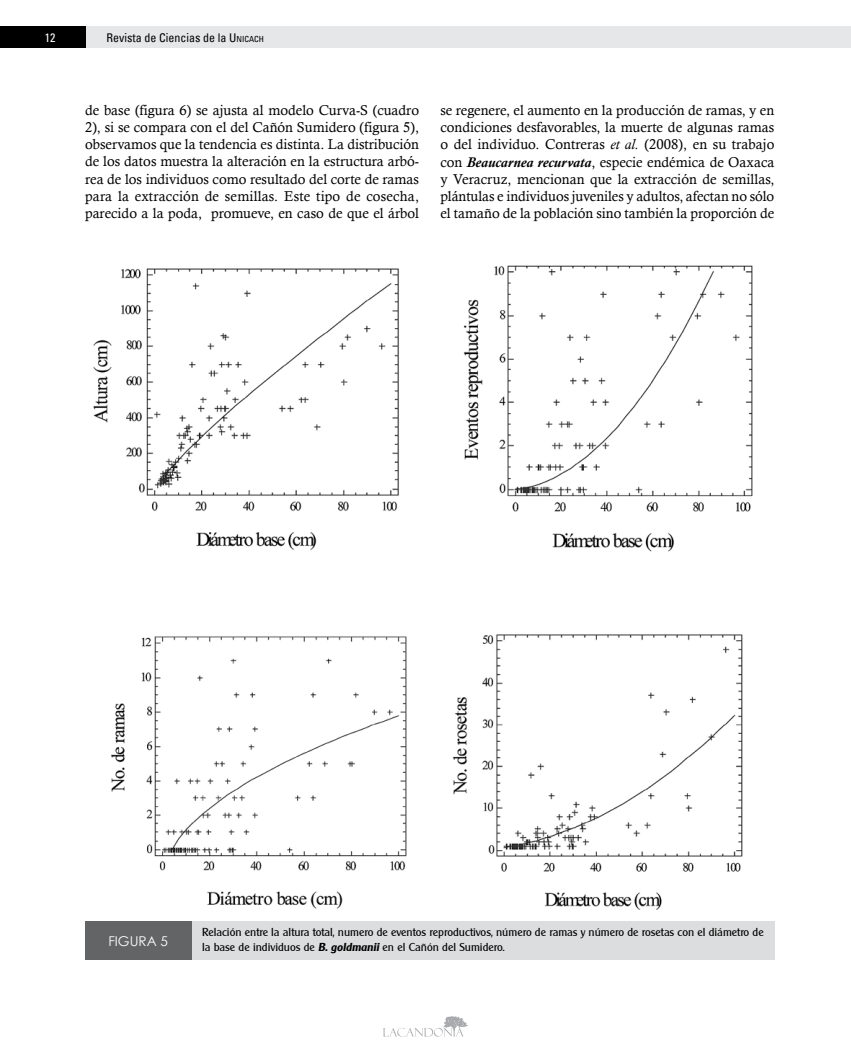
<style>
.page{position:relative;width:851px;height:1063px;background:#fff}
.page>*{position:absolute;margin:0;border:0;box-sizing:border-box;transform-origin:0 0}
.t1{font:14.25px/17.2px "Calisto";color:#000;text-align:justify}
.t2{font:13.5px "Century Gothic";color:#fff}
.t3{font:condensed 12px "Univers";color:#000}
.t4{font:condensed 12px "Univers";color:#fff}
.t5{font:11.25px/15px "Clarity Gothic SF";color:#000}
.s1{font-style:inherit}
.s2{font-size:8.4px}
.s3{font-style:italic}
.s4{font-weight:700;font-style:italic}
.s5{font-family:"Clarity Gothic SF Bold";font-style:italic}
</style>
<div class="page">
<div style="left:0;top:27px;width:850px;height:21px;background:#e6e7e8"></div>
<div style="left:0;top:27px;width:85px;height:21px;background:#000"></div>
<svg style="left:383px;top:1016px;width:85px;height:21px"></svg>
<img style="left:93px;top:265px;width:660px;height:645px">
<div style="left:85px;top:921px;width:689px;height:39px;background:#dcddde"></div>
<div style="left:85px;top:921px;width:106px;height:39px;background:#636466"></div>
<p class="t4" style="left:45px;top:30px;width:12px">12</p>
<p class="t3" style="left:106px;top:30px;width:159px">Revista de Ciencias de la <span class="s1">U</span><span class="s2">NICACH</span></p>
<p class="t1" style="left:85px;top:101px;width:335px">de base (figura 6) se ajusta al modelo Curva-S (cuadro 2), si se compara con el del Cañón Sumidero (figura 5), observamos que la tendencia es distinta. La distribución de los datos muestra la alteración en la estructura arbó&shy;rea de los individuos como resultado del corte de ramas para la extracción de semillas. Este tipo de cosecha, parecido a la poda, promueve, en caso de que el árbol</p>
<p class="t1" style="left:440px;top:101px;width:335px">se regenere, el aumento en la producción de ramas, y en condiciones desfavorables, la muerte de algunas ramas o del individuo. Contreras <span class="s3">et al.</span> (2008), en su trabajo con <span class="s4">Beaucarnea recurvata</span>, especie endémica de Oaxaca y Veracruz, mencionan que la extracción de semillas, plántulas e individuos juveniles y adultos, afectan no sólo el tamaño de la población sino también la proporción de</p>
<p class="t2" style="left:108px;top:932px;width:61px">FIGURA 5</p>
<p class="t5" style="left:202px;top:925px;width:563px">Relación entre la altura total, numero de eventos reproductivos, número de ramas y número de rosetas con el diámetro de la base de individuos de <span class="s5">B. goldmanii</span> en el Cañón del Sumidero.</p>
</div>
